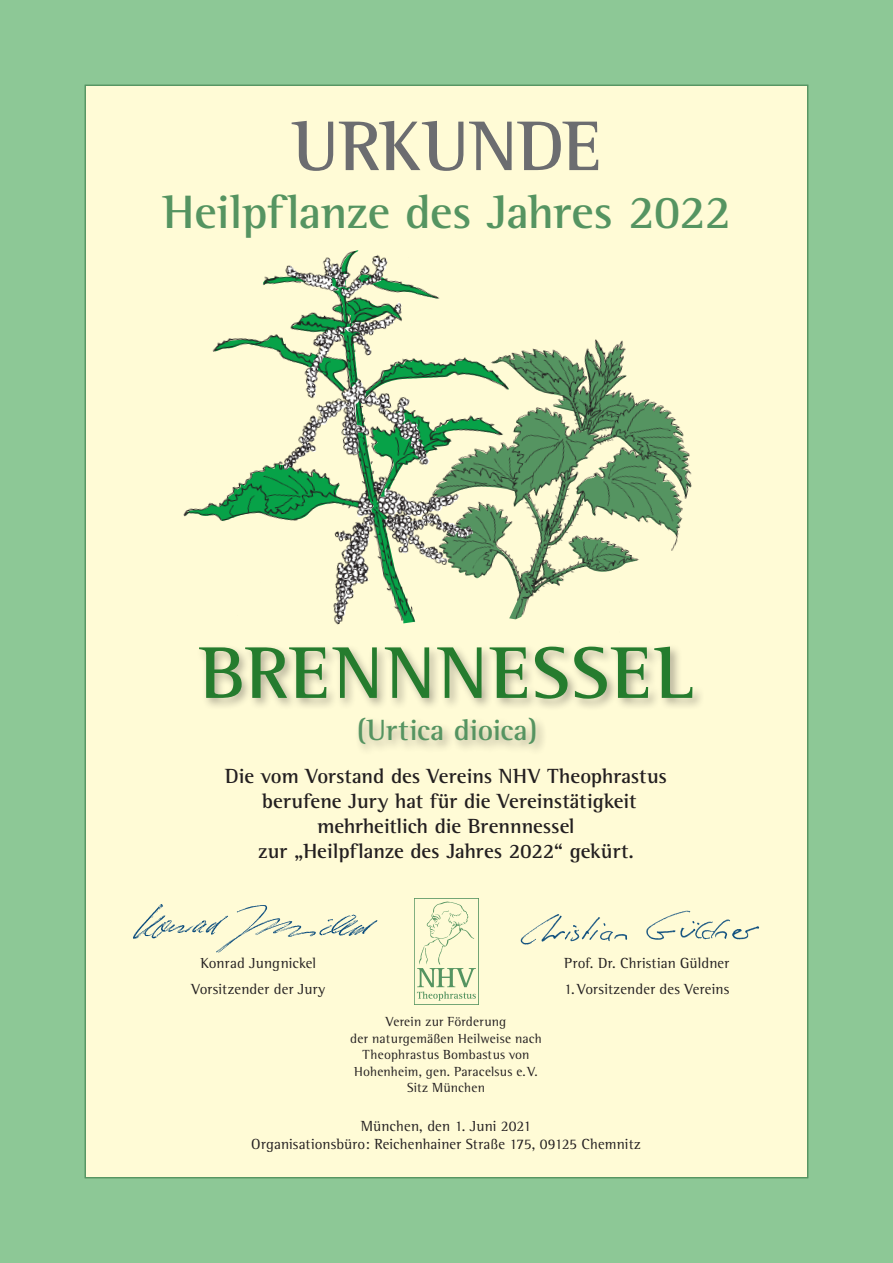
<style>
.page{position:relative;width:893px;height:1263px;background:#8dc896}
.page>*{position:absolute;margin:0;border:0;box-sizing:border-box;transform-origin:0 0}
.t1{font:700 75px "Rotis Semi Serif";letter-spacing:.035em;color:#257c2e}
.t2{font:700 72px "Rotis Semi Serif";color:#6c6d70}
.t3{font:700 48px "Rotis Semi Serif";letter-spacing:-.015em;color:#559461}
.t4{font:700 30px "Rotis Semi Serif";letter-spacing:-.005em;color:#559461}
.t5{font:700 21px/25.2px "Rotis Semi Serif";letter-spacing:-.005em;color:#231f20;text-align:center}
.t6{font:15px/18px "Rotis Semi Serif";letter-spacing:.01em;color:#231f20;text-align:center}
.t7{font:13.5px/16.5px "Rotis Semi Serif";letter-spacing:.015em;color:#231f20;text-align:center}
</style>
<div class="page">
<div style="left:87px;top:87px;width:719px;height:1089px;background:#fffbd6"></div>
<img style="left:415px;top:898px;width:63px;height:106px">
<img style="left:132px;top:896px;width:247px;height:56px">
<img style="left:518px;top:908px;width:244px;height:42px">
<div style="left:553px;top:248px;width:139px;height:54px;background:#fffbd6"></div>
<img style="left:553px;top:302px;width:171px;height:353px">
<img style="left:138px;top:223px;width:415px;height:443px">
<div style="left:196px;top:643px;width:509px;height:113px;background:#231f20;opacity:.35"></div>
<h2 class="t2" style="left:292px;top:103px;width:308px">URKUNDE</h2>
<h3 class="t3" style="left:163px;top:183px;width:570px">Heilpflanze des Jahres 2022</h3>
<h1 class="t1" style="left:199px;top:628px;width:185px">brennn</h1>
<h1 class="t1" style="left:490px;top:628px;width:206px">essel</h1>
<h3 class="t4" style="left:357px;top:712px;width:182px">(Urtica dioica)</h3>
<h3 class="t5" style="left:225px;top:763px;width:443px">Die vom Vorstand des Vereins NHV Theophrastus berufene Jury hat für die Vereinstätigkeit mehrheitlich die Brennnessel<br>zur „Heilpflanze des Jahres 2022“ gekürt.</h3>
<p class="t6" style="left:191px;top:950px;width:135px;line-height:25.5px">Konrad Jungnickel<br>Vorsitzender der Jury</p>
<p class="t6" style="left:564px;top:954px;width:167px">Prof. Dr. Christian Güldner</p>
<p class="t6" style="left:564px;top:979px;width:167px">1. Vorsitzender des Vereins</p>
<p class="t7" style="left:350px;top:1014px;width:193px">Verein zur Förderung<br>der naturgemäßen Heilweise nach<br>Theophrastus Bombastus von<br>Hohenheim, gen. Paracelsus e.V.<br>Sitz München</p>
<p class="t6" style="left:251px;top:1117px;width:391px">München, den 1. Juni 2021<br>Organisationsbüro: Reichenhainer Straße 175, 09125 Chemnitz</p>
</div>
